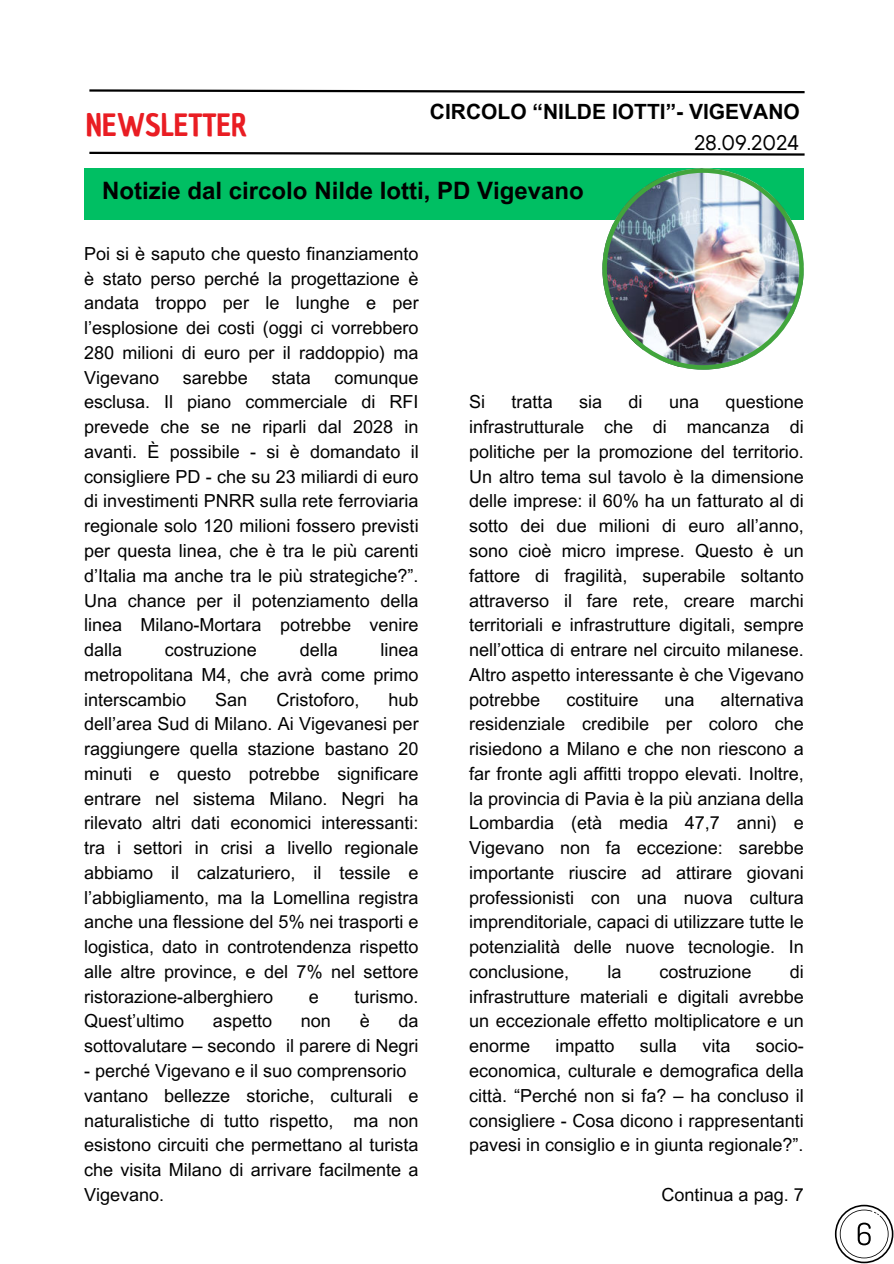
<style>
.page{position:relative;width:894px;height:1264px;background:#fff}
.page>*{position:absolute;margin:0;border:0;box-sizing:border-box;transform-origin:0 0}
.t1{font:30px "Chau Philomene One";color:#e91d23}
.t2{font:700 24px "Arial MT Pro";color:#000}
.t3{font:700 21px "Arial MT Pro";color:#000}
.t4{font:21px "TT Hoves";color:#000}
.t5{font:18px/24.8px "Arial MT Pro";color:#000;text-align:justify}
</style>
<div class="page">
<svg style="left:89px;top:89px;width:716px;height:5px"></svg>
<svg style="left:89px;top:151px;width:716px;height:5px"></svg>
<div style="left:84px;top:168px;width:719px;height:52px;background:#00bf63"></div>
<svg style="left:834px;top:1204px;width:59px;height:59px"></svg>
<img style="left:602px;top:168px;width:201px;height:202px">
<h1 class="t1" style="left:86px;top:105px;width:163px">NEWSLETTER</h1>
<p class="t3" style="left:430px;top:100px;width:371px">CIRCOLO “NILDE IOTTI”- VIGEVANO</p>
<p class="t4" style="left:693px;top:129px;width:106px">28.09.2024</p>
<h2 class="t2" style="left:102px;top:176px;width:483px">Notizie dal circolo Nilde Iotti, PD Vigevano</h2>
<p class="t5" style="left:84px;top:242px;width:336px">Poi si è saputo che questo finanziamento è stato perso perché la progettazione è andata troppo per le lunghe e per l’esplosione dei costi (oggi ci vorrebbero 280 milioni di euro per il raddoppio) ma Vigevano</p>
<p class="t5" style="left:183px;top:366px;width:67px">sarebbe</p>
<p class="t5" style="left:272px;top:366px;width:41px">stata</p>
<p class="t5" style="left:84px;top:366px;width:336px;text-indent:250px">comunque esclusa. Il piano commerciale di RFI prevede che se ne riparli dal 2028 in avanti. È possibile - si è domandato il consigliere PD - che su 23 miliardi di euro di investimenti PNRR sulla rete ferroviaria regionale solo 120 milioni fossero previsti per questa linea, che è tra le più carenti d’Italia ma anche tra le più strategiche?”.<br>Una chance per il potenziamento della linea Milano-Mortara potrebbe venire dalla</p>
<p class="t5" style="left:84px;top:638px;width:336px;text-indent:296px">linea metropolitana M4, che avrà come primo interscambio</p>
<p class="t5" style="left:165px;top:638px;width:94px">costruzione</p>
<p class="t5" style="left:300px;top:638px;width:40px">della</p>
<p class="t5" style="left:215px;top:687px;width:34px">San</p>
<p class="t5" style="left:276px;top:687px;width:85px">Cristoforo,</p>
<p class="t5" style="left:84px;top:687px;width:336px;text-indent:304px">hub dell’area Sud di Milano. Ai Vigevanesi per raggiungere quella stazione bastano 20 minuti e questo potrebbe significare entrare nel sistema Milano. Negri ha rilevato altri dati economici interessanti: tra i settori in crisi a livello regionale abbiamo il calzaturiero, il tessile e l’abbigliamento, ma la Lomellina registra anche una flessione del 5% nei trasporti e logistica, dato in controtendenza rispetto alle altre province, e del 7% nel settore ristorazione-alberghiero</p>
<p class="t5" style="left:309px;top:984px;width:12px">e</p>
<p class="t5" style="left:354px;top:984px;width:66px">turismo.</p>
<p class="t5" style="left:84px;top:1009px;width:102px">Quest’ultimo</p>
<p class="t5" style="left:213px;top:1009px;width:61px">aspetto</p>
<p class="t5" style="left:301px;top:1009px;width:32px">non</p>
<p class="t5" style="left:359px;top:1009px;width:12px">è</p>
<p class="t5" style="left:84px;top:1009px;width:336px;text-align:right">da<br>sottovalutare – secondo il parere di Negri</p>
<p class="t5" style="left:84px;top:1059px;width:336px;text-align:left">- perché Vigevano e il suo comprensorio vantano bellezze storiche, culturali e naturalistiche di tutto rispetto, ma non esistono circuiti che permettano al turista che visita Milano di arrivare facilmente a Vigevano.</p>
<p class="t5" style="left:469px;top:390px;width:18px">Si</p>
<p class="t5" style="left:511px;top:390px;width:43px">tratta</p>
<p class="t5" style="left:579px;top:390px;width:25px">sia</p>
<p class="t5" style="left:628px;top:390px;width:16px">di</p>
<p class="t5" style="left:669px;top:390px;width:32px">una</p>
<p class="t5" style="left:469px;top:390px;width:336px;text-indent:256px">questione infrastrutturale che di mancanza di politiche per la promozione del territorio.<br>Un altro tema sul tavolo è la dimensione delle imprese: il 60% ha un fatturato al di sotto dei due milioni di euro all’anno, sono cioè micro imprese. Questo è un fattore di fragilità, superabile soltanto attraverso il fare rete, creare marchi territoriali e infrastrutture digitali, sempre nell’ottica di entrare nel circuito milanese.<br>Altro aspetto interessante è che Vigevano potrebbe</p>
<p class="t5" style="left:469px;top:687px;width:336px;text-indent:251px">alternativa residenziale credibile per coloro che risiedono a Milano e che non riescono a far fronte agli affitti troppo elevati. Inoltre, la provincia di Pavia è la più anziana della Lombardia (età media 47,7 anni) e Vigevano non fa eccezione: sarebbe importante riuscire ad attirare giovani professionisti con una nuova cultura imprenditoriale, capaci di utilizzare tutte le potenzialità delle nuove tecnologie. In conclusione,</p>
<p class="t5" style="left:566px;top:687px;width:74px">costituire</p>
<p class="t5" style="left:664px;top:687px;width:32px">una</p>
<p class="t5" style="left:469px;top:960px;width:336px;text-indent:320px">di infrastrutture materiali e digitali avrebbe un eccezionale effetto moltiplicatore e un enorme</p>
<p class="t5" style="left:607px;top:960px;width:16px">la</p>
<p class="t5" style="left:659px;top:960px;width:94px">costruzione</p>
<p class="t5" style="left:469px;top:1034px;width:336px;text-indent:286px">socio&shy;economica, culturale e demografica della città. “Perché non si fa? – ha concluso il consigliere - Cosa dicono i rappresentanti pavesi in consiglio e in giunta regionale?”.</p>
<p class="t5" style="left:661px;top:1182px;width:144px">Continua a pag. 7</p>
<p class="t5" style="left:555px;top:1034px;width:61px">impatto</p>
<p class="t5" style="left:639px;top:1034px;width:39px">sulla</p>
<p class="t5" style="left:702px;top:1034px;width:30px">vita</p>
</div>
